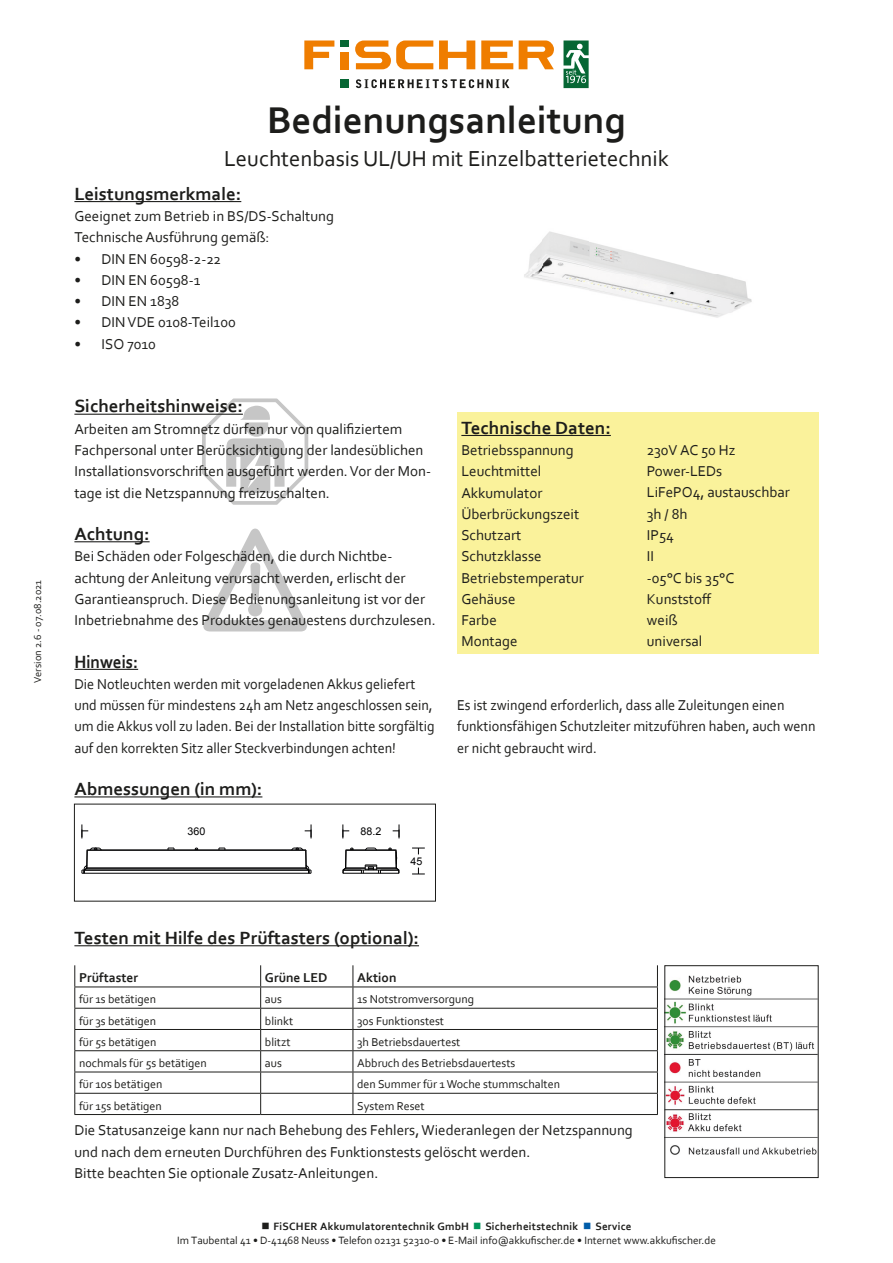
<style>
.page{position:relative;width:893px;height:1263px;background:#fff}
.page>*{position:absolute;margin:0;border:0;box-sizing:border-box;transform-origin:0 0}
.t1{font:700 39px "Corbel";color:#1d1d1b}
.t2{font:22.8px "Corbel";color:#1d1d1b}
.t3{font:700 18.6px "Corbel";color:#1d1d1b}
.t4{font:700 18.6px "Corbel";color:#1d1d1b;scale:.92 1}
.t5{font:15px/21.3px "Corbel";color:#1d1d1b}
.t6{font:15px/21.3px "Corbel";color:#1d1d1b;scale:.95 1}
.t7{font:700 13.5px "Corbel";color:#1d1d1b}
.t8{font:12px "Corbel";color:#1d1d1b}
.t9{font:11.1px/14.2px "Corbel";color:#1d1d1b;text-align:center}
.t10{font:10.65px "Arial";color:#020203}
.t11{font:10.5px "Corbel";color:#1d1d1b}
.s1{font-weight:700}
.s2{color:#00955a}
.s3{color:#005da9}
</style>
<div class="page">
<div style="left:340px;top:41px;width:9px;height:6px;background:#066734"></div>
<svg style="left:304px;top:41px;width:30px;height:28px"></svg>
<div style="left:340px;top:52px;width:9px;height:17px;background:#ef7d00"></div>
<svg style="left:355px;top:41px;width:78px;height:28px"></svg>
<svg style="left:439px;top:41px;width:36px;height:28px"></svg>
<svg style="left:481px;top:41px;width:32px;height:28px"></svg>
<svg style="left:519px;top:41px;width:35px;height:28px"></svg>
<div style="left:340px;top:79px;width:9px;height:9px;background:#066734"></div>
<svg style="left:356px;top:79px;width:153px;height:9px"></svg>
<svg style="left:563px;top:41px;width:26px;height:47px"></svg>
<svg style="left:202px;top:398px;width:106px;height:107px"></svg>
<svg style="left:203px;top:529px;width:104px;height:102px"></svg>
<div style="left:248px;top:603px;width:14px;height:13px;background:#c6c6c6;border-radius:7px"></div>
<hr style="left:74px;top:201px;width:167px;height:1px;background:#1d1d1b">
<img style="left:524px;top:231px;width:228px;height:87px">
<hr style="left:74px;top:414px;width:169px;height:1px;background:#1d1d1b">
<hr style="left:74px;top:541px;width:76px;height:1px;background:#1d1d1b">
<div style="left:457px;top:412px;width:362px;height:242px;background:#faf29b"></div>
<hr style="left:461px;top:435px;width:150px;height:1px;background:#1d1d1b">
<img style="left:666px;top:975px;width:151px;height:180px">
<div style="left:664px;top:965px;width:155px;height:213px;border:1px solid #1d1d1b"></div>
<hr style="left:74px;top:1008px;width:187px;height:1px;background:#1d1d1b">
<hr style="left:261px;top:1008px;width:92px;height:1px;background:#1d1d1b">
<hr style="left:353px;top:1008px;width:305px;height:1px;background:#1d1d1b">
<hr style="left:74px;top:1029px;width:187px;height:1px;background:#1d1d1b">
<hr style="left:261px;top:1029px;width:92px;height:1px;background:#1d1d1b">
<hr style="left:353px;top:1029px;width:305px;height:1px;background:#1d1d1b">
<hr style="left:74px;top:1050px;width:187px;height:1px;background:#1d1d1b">
<hr style="left:261px;top:1050px;width:92px;height:1px;background:#1d1d1b">
<hr style="left:353px;top:1050px;width:305px;height:1px;background:#1d1d1b">
<hr style="left:74px;top:1071px;width:187px;height:1px;background:#1d1d1b">
<hr style="left:261px;top:1071px;width:92px;height:1px;background:#1d1d1b">
<hr style="left:353px;top:1071px;width:305px;height:1px;background:#1d1d1b">
<hr style="left:74px;top:1093px;width:187px;height:1px;background:#1d1d1b">
<hr style="left:261px;top:1093px;width:92px;height:1px;background:#1d1d1b">
<svg style="left:260px;top:965px;width:1px;height:149px"></svg>
<hr style="left:353px;top:1093px;width:305px;height:1px;background:#1d1d1b">
<svg style="left:353px;top:965px;width:1px;height:149px"></svg>
<hr style="left:74px;top:986px;width:187px;height:1px;background:#1d1d1b">
<hr style="left:261px;top:986px;width:92px;height:1px;background:#1d1d1b">
<hr style="left:353px;top:986px;width:305px;height:1px;background:#1d1d1b">
<svg style="left:74px;top:965px;width:1px;height:149px"></svg>
<svg style="left:657px;top:965px;width:1px;height:149px"></svg>
<hr style="left:74px;top:1114px;width:187px;height:1px;background:#1d1d1b">
<hr style="left:261px;top:1114px;width:92px;height:1px;background:#1d1d1b">
<hr style="left:353px;top:1114px;width:305px;height:1px;background:#1d1d1b">
<hr style="left:74px;top:945px;width:345px;height:1px;background:#1d1d1b">
<hr style="left:82px;top:873px;width:229px;height:1px;background:#020203">
<hr style="left:84px;top:870px;width:224px;height:1px;background:#020203">
<hr style="left:87px;top:868px;width:219px;height:1px;background:#020203">
<hr style="left:87px;top:850px;width:219px;height:1px;background:#020203">
<svg style="left:168px;top:848px;width:7px;height:2px"></svg>
<svg style="left:219px;top:848px;width:7px;height:2px"></svg>
<hr style="left:343px;top:873px;width:56px;height:1px;background:#020203">
<svg style="left:82px;top:848px;width:20px;height:25px"></svg>
<svg style="left:291px;top:848px;width:21px;height:25px"></svg>
<svg style="left:343px;top:848px;width:57px;height:25px"></svg>
<svg style="left:82px;top:824px;width:6px;height:14px"></svg>
<svg style="left:305px;top:824px;width:7px;height:14px"></svg>
<svg style="left:343px;top:824px;width:6px;height:14px"></svg>
<svg style="left:393px;top:824px;width:7px;height:14px"></svg>
<svg style="left:412px;top:848px;width:13px;height:6px"></svg>
<svg style="left:412px;top:867px;width:13px;height:8px"></svg>
<hr style="left:74px;top:796px;width:188px;height:1px;background:#1d1d1b">
<hr style="left:74px;top:669px;width:64px;height:1px;background:#1d1d1b">
<p class="t11" style="left:31px;top:683px;width:104px;rotate:-90deg">Version 2.6 - 07.08.2021</p>
<h1 class="t1" style="left:267px;top:96px;width:360px">Bedienungsanleitung</h1>
<h2 class="t2" style="left:224px;top:144px;width:446px">Leuchtenbasis UL/UH mit Einzelbatterietechnik</h2>
<p class="t3" style="left:74px;top:182px;width:168px">Leistungsmerkmale:</p>
<p class="t5" style="left:74px;top:205px;width:261px">Geeignet zum Betrieb in BS/DS-Schaltung<br>Technische Ausführung gemäß:</p>
<p class="t5" style="left:74px;top:248px;width:148px">• DIN EN 60598-2-22</p>
<p class="t5" style="left:74px;top:269px;width:127px">• DIN EN 60598-1</p>
<p class="t5" style="left:74px;top:290px;width:106px">• DIN EN 1838</p>
<p class="t5" style="left:74px;top:311px;width:163px">• DIN VDE 0108-Teil100</p>
<p class="t5" style="left:74px;top:333px;width:83px">• ISO 7010</p>
<p class="t3" style="left:74px;top:395px;width:170px">Sicherheitshinweise:</p>
<p class="t5" style="left:74px;top:418px;width:358px">Arbeiten am Stromnetz dürfen nur von qualifiziertem Fachpersonal unter Berücksichtigung der landesüblichen Installationsvorschriften ausgeführt werden. Vor der Mon&shy;tage ist die Netzspannung freizuschalten.</p>
<p class="t3" style="left:74px;top:522px;width:77px">Achtung:</p>
<p class="t5" style="left:74px;top:545px;width:363px">Bei Schäden oder Folgeschäden, die durch Nichtbe&shy;achtung der Anleitung verursacht werden, erlischt der Garantieanspruch. Diese Bedienungsanleitung ist vor der Inbetriebnahme des Produktes genauestens durchzulesen.</p>
<p class="t4" style="left:74px;top:650px;width:71px">Hinweis:</p>
<p class="t6" style="left:74px;top:673px;width:381px">Die Notleuchten werden mit vorgeladenen Akkus geliefert und müssen für mindestens 24h am Netz angeschlossen sein, um die Akkus voll zu laden. Bei der Installation bitte sorgfältig auf den korrekten Sitz aller Steckverbindungen achten!</p>
<p class="t3" style="left:74px;top:777px;width:190px">Abmessungen (in mm):</p>
<p class="t10" style="left:188px;top:824px;width:19px">360</p>
<p class="t10" style="left:361px;top:824px;width:22px">88.2</p>
<p class="t10" style="left:411px;top:855px;width:13px">45</p>
<p class="t3" style="left:461px;top:416px;width:151px">Technische Daten:</p>
<p class="t5" style="left:461px;top:439px;width:124px">Betriebsspannung<br>Leuchtmittel<br>Akkumulator<br>Überbrückungszeit<br>Schutzart<br>Schutzklasse<br>Betriebstemperatur<br>Gehäuse<br>Farbe<br>Montage</p>
<p class="t5" style="left:647px;top:439px;width:145px">230V AC 50 Hz<br>Power-LEDs<br>LiFePO4, austauschbar<br>3h / 8h<br>IP54<br>II<br>-05°C bis 35°C<br>Kunststoff<br>weiß<br>universal</p>
<p class="t6" style="left:457px;top:694px;width:379px">Es ist zwingend erforderlich, dass alle Zuleitungen einen funktionsfähigen Schutzleiter mitzuführen haben, auch wenn er nicht gebraucht wird.</p>
<p class="t3" style="left:74px;top:926px;width:346px">Testen mit Hilfe des Prüftasters (optional):</p>
<p class="t7" style="left:79px;top:969px;width:61px">Prüftaster</p>
<p class="t7" style="left:265px;top:969px;width:64px">Grüne LED</p>
<p class="t7" style="left:357px;top:969px;width:41px">Aktion</p>
<p class="t8" style="left:79px;top:992px;width:79px">für 1s betätigen</p>
<p class="t8" style="left:265px;top:992px;width:18px">aus</p>
<p class="t8" style="left:357px;top:992px;width:118px">1s Notstromversorgung</p>
<p class="t8" style="left:79px;top:1013px;width:79px">für 3s betätigen</p>
<p class="t8" style="left:265px;top:1013px;width:30px">blinkt</p>
<p class="t8" style="left:357px;top:1013px;width:88px">30s Funktionstest</p>
<p class="t8" style="left:79px;top:1034px;width:79px">für 5s betätigen</p>
<p class="t8" style="left:265px;top:1034px;width:27px">blitzt</p>
<p class="t8" style="left:357px;top:1034px;width:105px">3h Betriebsdauertest</p>
<p class="t8" style="left:79px;top:1056px;width:129px">nochmals für 5s betätigen</p>
<p class="t8" style="left:265px;top:1056px;width:18px">aus</p>
<p class="t8" style="left:357px;top:1056px;width:160px">Abbruch des Betriebsdauertests</p>
<p class="t8" style="left:79px;top:1077px;width:85px">für 10s betätigen</p>
<p class="t8" style="left:357px;top:1077px;width:204px">den Summer für 1 Woche stummschalten</p>
<p class="t8" style="left:79px;top:1098px;width:84px">für 15s betätigen</p>
<p class="t8" style="left:357px;top:1098px;width:69px">System Reset</p>
<p class="t5" style="left:74px;top:1119px;width:560px">Die Statusanzeige kann nur nach Behebung des Fehlers, Wiederanlegen der Netzspannung und nach dem erneuten Durchführen des Funktionstests gelöscht werden.<br>Bitte beachten Sie optionale Zusatz-Anleitungen.</p>
<p class="t9" style="left:177px;top:1218px;width:540px">■ <span class="s1">FiSCHER Akkumulatorentechnik GmbH</span> <span class="s2">■</span> <span class="s1">Sicherheitstechnik</span> <span class="s3">■</span> <span class="s1">Service<br></span>Im Taubental 41 • D-41468 Neuss • Telefon 02131 52310-0 • E-Mail info@akkufischer.de • Internet www.akkufischer.de</p>
</div>
